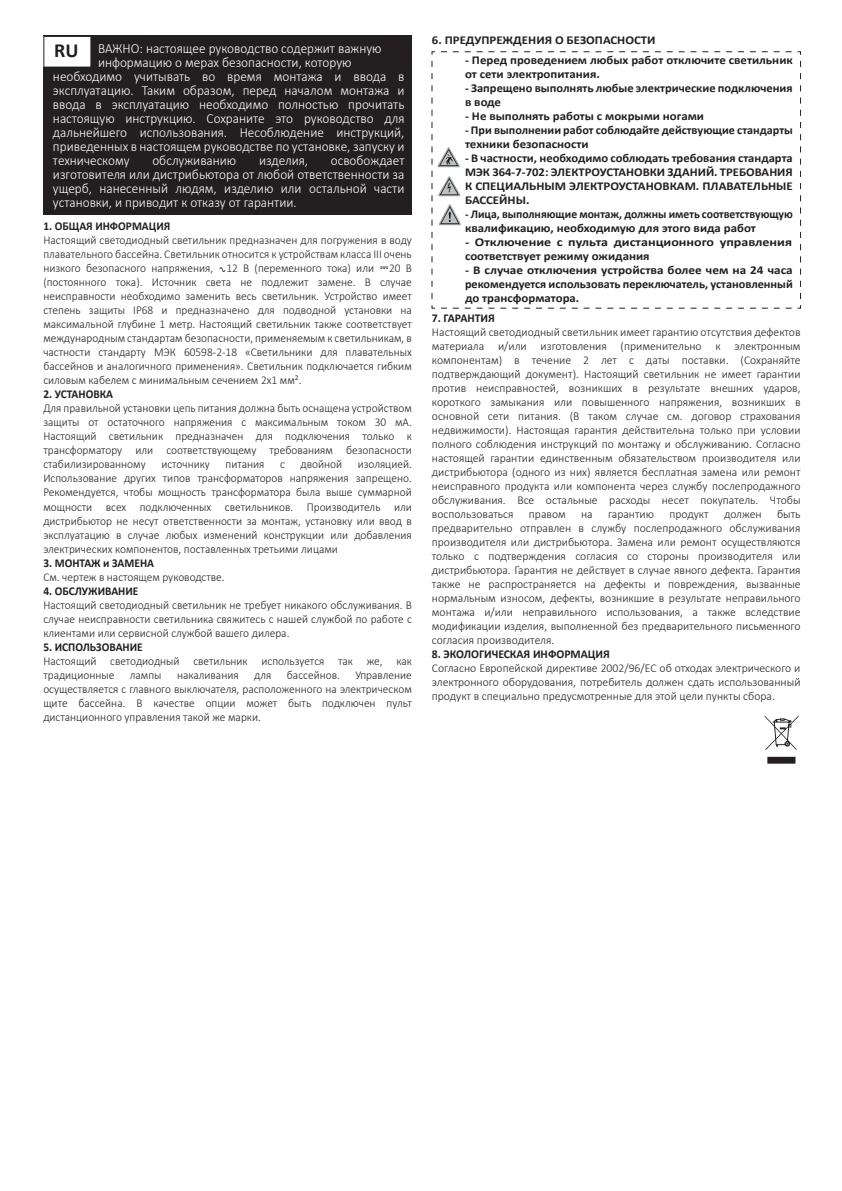
<style>
.page{position:relative;width:842px;height:1191px;background:#fff}
.page>*{position:absolute;margin:0;border:0;box-sizing:border-box;transform-origin:0 0}
.t1{font:700 20px "Calibri";color:#231f20}
.t2{font:300 14px/14px "Calibri";color:#fff;text-align:justify;scale:.95 1}
.t3{font:300 12px/14px "Calibri";color:#231f20;text-align:justify;scale:.95 1}
.t4{font:300 12px/14px "Calibri";color:#231f20;text-align:justify}
.t5{font:700 12px/14px "Calibri";color:#231f20}
.t6{font:700 12px/14px "Calibri";color:#231f20;text-align:justify;scale:1.05 1}
.t7{font:700 12px/14px "Calibri";color:#231f20;scale:1.07 1}
.t8{font:700 12px/14px "Calibri";color:#231f20;text-align:justify;scale:1.11 1}
.t9{font:700 12px "Calibri";color:#231f20;scale:.95 1}
.t10{font:700 12px/14px "Calibri";color:#231f20;scale:1.17 1}
.t11{font:700 12px/14px "Calibri";color:#231f20;scale:1.04 1}
</style>
<div class="page">
<svg style="left:765px;top:715px;width:34px;height:48px"></svg>
<svg style="left:431px;top:51px;width:370px;height:258px"></svg>
<div style="left:43px;top:36px;width:369px;height:179px;background:#231f20"></div>
<svg style="left:43px;top:36px;width:48px;height:31px"></svg>
<p class="t2" style="left:98px;top:41px;width:300px">ВАЖНО: настоящее руководство содержит важную</p>
<p class="t2" style="left:98px;top:55px;width:268px">информацию о мерах безопасности, которую</p>
<p class="t2" style="left:53px;top:69px;width:371px">необходимо учитывать во время монтажа и ввода в</p>
<p class="t2" style="left:53px;top:83px;width:371px">эксплуатацию. Таким образом, перед началом монтажа и</p>
<p class="t2" style="left:53px;top:97px;width:371px">ввода в эксплуатацию необходимо полностью прочитать</p>
<p class="t2" style="left:53px;top:111px;width:371px">настоящую инструкцию. Сохраните это руководство для</p>
<p class="t2" style="left:53px;top:125px;width:371px">дальнейшего использования. Несоблюдение инструкций,</p>
<p class="t2" style="left:53px;top:139px;width:371px">приведенных в настоящем руководстве по установке, запуску и</p>
<p class="t2" style="left:53px;top:153px;width:82px">техническому</p>
<p class="t2" style="left:152px;top:153px;width:90px">обслуживанию</p>
<p class="t2" style="left:259px;top:153px;width:53px">изделия,</p>
<h1 class="t1" style="left:54px;top:37px;width:26px">RU</h1>
<p class="t2" style="left:53px;top:153px;width:371px;text-indent:278px">освобождает изготовителя или дистрибьютора от любой ответственности за ущерб, нанесенный людям, изделию или остальной части установки, и приводит к отказу от гарантии.</p>
<p class="t9" style="left:43px;top:218px;width:135px">1. ОБЩАЯ ИНФОРМАЦИЯ</p>
<p class="t3" style="left:43px;top:233px;width:389px">Настоящий светодиодный светильник предназначен для погружения в воду плавательного бассейна. Светильник относится к устройствам класса III очень низкого безопасного напряжения, ∿12 В (переменного тока) или ⎓20 В (постоянного тока). Источник света не подлежит замене. В случае неисправности необходимо заменить весь светильник. Устройство имеет степень защиты IP68 и предназначено для подводной установки на максимальной глубине 1 метр. Настоящий светильник также соответствует международным стандартам безопасности, применяемым к светильникам, в частности стандарту МЭК 60598-2-18 «Светильники для плавательных бассейнов и аналогичного применения». Светильник подключается гибким силовым кабелем с минимальным сечением 2x1 мм².</p>
<p class="t9" style="left:43px;top:386px;width:75px">2. УСТАНОВКА</p>
<p class="t3" style="left:43px;top:401px;width:389px">Для правильной установки цепь питания должна быть оснащена устройством защиты от остаточного напряжения с максимальным током 30 мА.<br>Настоящий светильник предназначен для подключения только к трансформатору или соответствующему требованиям безопасности стабилизированному</p>
<p class="t3" style="left:43px;top:457px;width:389px;text-indent:314px">изоляцией.<br>Использование других типов трансформаторов напряжения запрещено.<br>Рекомендуется, чтобы мощность трансформатора была выше суммарной мощности всех подключенных светильников. Производитель или дистрибьютор не несут ответственности за монтаж, установку или ввод в эксплуатацию в случае любых изменений конструкции или добавления электрических компонентов, поставленных третьими лицами</p>
<p class="t9" style="left:43px;top:554px;width:118px">3. МОНТАЖ и ЗАМЕНА</p>
<p class="t3" style="left:43px;top:569px;width:192px">См. чертеж в настоящем руководстве.</p>
<p class="t9" style="left:43px;top:582px;width:102px">4. ОБСЛУЖИВАНИЕ</p>
<p class="t3" style="left:43px;top:597px;width:389px">Настоящий светодиодный светильник не требует никакого обслуживания. В случае неисправности светильника свяжитесь с нашей службой по работе с клиентами или сервисной службой вашего дилера.</p>
<p class="t9" style="left:43px;top:638px;width:106px">5. ИСПОЛЬЗОВАНИЕ</p>
<p class="t3" style="left:43px;top:653px;width:389px">Настоящий светодиодный светильник используется так же, как традиционные</p>
<p class="t3" style="left:161px;top:457px;width:53px">источнику</p>
<p class="t3" style="left:225px;top:457px;width:43px">питания</p>
<p class="t3" style="left:280px;top:457px;width:7px">с</p>
<p class="t3" style="left:301px;top:457px;width:45px">двойной</p>
<p class="t3" style="left:130px;top:667px;width:35px">лампы</p>
<p class="t3" style="left:177px;top:667px;width:66px">накаливания</p>
<p class="t3" style="left:254px;top:667px;width:20px">для</p>
<p class="t3" style="left:287px;top:667px;width:57px">бассейнов.</p>
<p class="t3" style="left:43px;top:667px;width:389px;text-indent:312px">Управление осуществляется с главного выключателя, расположенного на электрическом щите бассейна. В качестве опции может быть подключен пульт дистанционного управления такой же марки.</p>
<p class="t7" style="left:432px;top:33px;width:211px">6. ПРЕДУПРЕЖДЕНИЯ О БЕЗОПАСНОСТИ</p>
<p class="t7" style="left:465px;top:53px;width:308px">- Перед проведением любых работ отключите светильник от сети электропитания.</p>
<p class="t11" style="left:465px;top:81px;width:317px">- Запрещено выполнять любые электрические подключения в воде</p>
<p class="t7" style="left:465px;top:109px;width:225px">- Не выполнять работы с мокрыми ногами</p>
<p class="t5" style="left:465px;top:123px;width:329px">- При выполнении работ соблюдайте действующие стандарты техники безопасности</p>
<p class="t6" style="left:465px;top:151px;width:314px">- В частности, необходимо соблюдать требования стандарта МЭК 364-7-702: ЭЛЕКТРОУСТАНОВКИ ЗДАНИЙ. ТРЕБОВАНИЯ К СПЕЦИАЛЬНЫМ ЭЛЕКТРОУСТАНОВКАМ. ПЛАВАТЕЛЬНЫЕ БАССЕЙНЫ.</p>
<p class="t5" style="left:465px;top:207px;width:329px">- Лица, выполняющие монтаж, должны иметь соответствующую квалификацию, необходимую для этого вида работ</p>
<p class="t10" style="left:465px;top:235px;width:281px">- Отключение с пульта дистанционного управления соответствует режиму ожидания</p>
<p class="t8" style="left:465px;top:263px;width:297px">- В случае отключения устройства более чем на 24 часа рекомендуется использовать переключатель, установленный до трансформатора.</p>
<p class="t5" style="left:432px;top:311px;width:65px">7. ГАРАНТИЯ</p>
<p class="t4" style="left:432px;top:325px;width:370px">Настоящий светодиодный светильник имеет гарантию отсутствия дефектов материала и/или изготовления (применительно к электронным компонентам) в течение 2 лет с даты поставки. (Сохраняйте подтверждающий документ). Настоящий светильник не имеет гарантии против неисправностей, возникших в результате внешних ударов, короткого замыкания или повышенного напряжения, возникших в основной сети питания. (В таком случае см. договор страхования недвижимости). Настоящая гарантия действительна только при условии полного соблюдения инструкций по монтажу и обслуживанию. Согласно настоящей гарантии единственным обязательством производителя или дистрибьютора (одного из них) является бесплатная замена или ремонт неисправного продукта или компонента через службу послепродажного обслуживания. Все остальные расходы несет покупатель. Чтобы воспользоваться</p>
<p class="t4" style="left:432px;top:507px;width:370px;text-indent:345px">быть предварительно отправлен в службу послепродажного обслуживания производителя или дистрибьютора. Замена или ремонт осуществляются только с подтверждения согласия со стороны производителя или дистрибьютора. Гарантия не действует в случае явного дефекта. Гарантия также не распространяется на дефекты и повреждения, вызванные нормальным износом, дефекты, возникшие в результате неправильного монтажа и/или неправильного использования, а также вследствие модификации изделия, выполненной без предварительного письменного согласия производителя.</p>
<p class="t5" style="left:432px;top:647px;width:179px">8. ЭКОЛОГИЧЕСКАЯ ИНФОРМАЦИЯ</p>
<p class="t4" style="left:432px;top:661px;width:370px">Согласно Европейской директиве 2002/96/EC об отходах электрического и электронного оборудования, потребитель должен сдать использованный продукт в специально предусмотренные для этой цели пункты сбора.</p>
<p class="t4" style="left:529px;top:507px;width:38px">правом</p>
<p class="t4" style="left:581px;top:507px;width:13px">на</p>
<p class="t4" style="left:608px;top:507px;width:47px">гарантию</p>
<p class="t4" style="left:669px;top:507px;width:41px">продукт</p>
<p class="t4" style="left:724px;top:507px;width:39px">должен</p>
</div>
